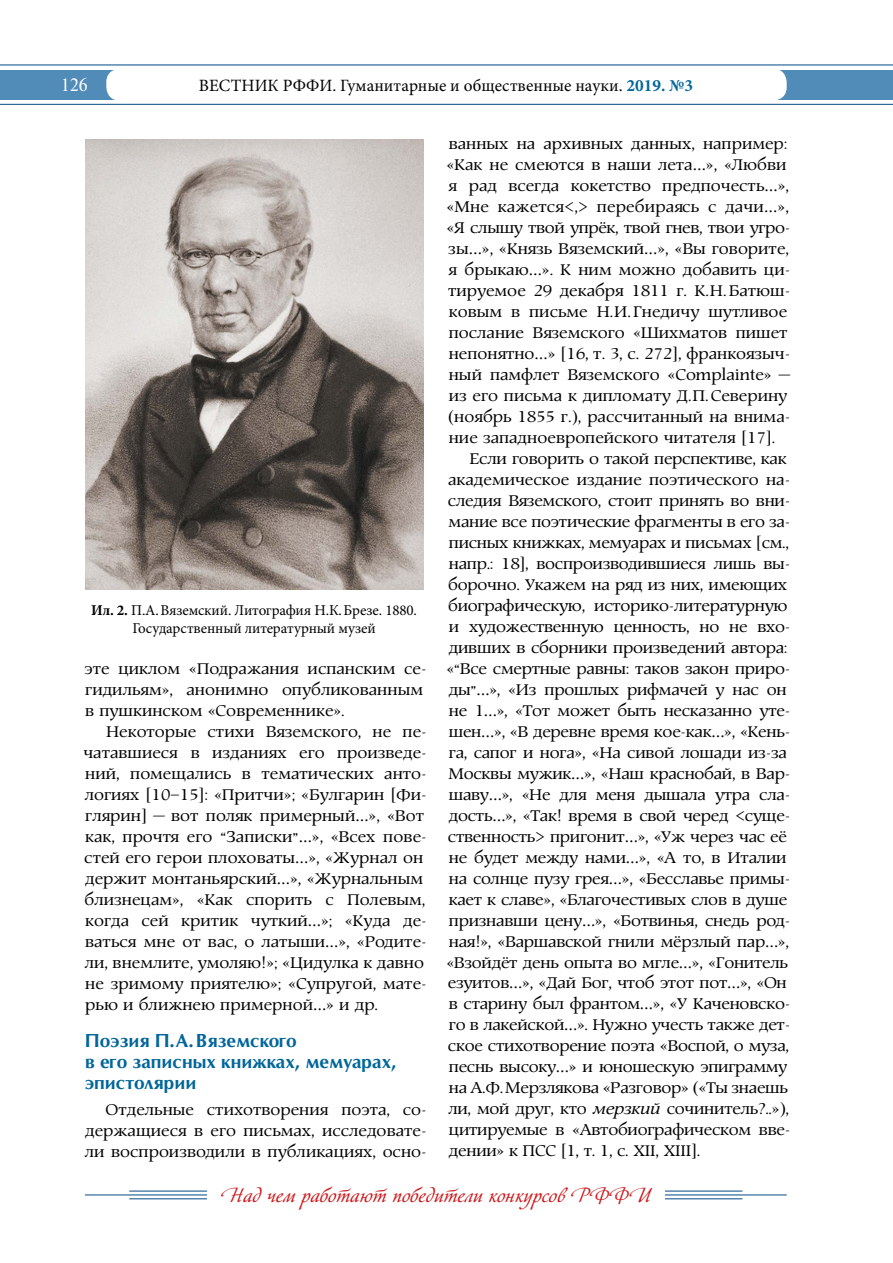
<style>
.page{position:relative;width:893px;height:1263px;background:#fff}
.page>*{position:absolute;margin:0;border:0;box-sizing:border-box;transform-origin:0 0}
.t1{font:19.5px "Cometa C";color:#cd171a}
.t2{font:700 18px/21px "Opium New C";color:#00669b}
.t3{font:18px "Newton C";color:#fff}
.t4{font:17.25px/21px "Prospect C";letter-spacing:-.015em;color:#000}
.t5{font:17.25px "Minion Pro";color:#000}
.t6{font:17.25px "Prospect C";letter-spacing:.01em;color:#000}
.t7{font:15px/18px "Minion Pro";letter-spacing:-.01em;color:#000;text-align:center}
.s1{font-weight:700;color:#00669b}
.s2{font-weight:700}
.s3{font-style:italic}
</style>
<div class="page">
<div style="left:0;top:70px;width:893px;height:30px;background:#518cb8"></div>
<div style="left:106px;top:69px;width:681px;height:32px;background:#fff;border-radius:14px"></div>
<hr style="left:0;top:65px;width:893px;height:1px;background:#024986">
<hr style="left:0;top:104px;width:893px;height:1px;background:#024986">
<hr style="left:532px;top:1194px;width:255px;height:1px;background:#024986">
<hr style="left:85px;top:1194px;width:255px;height:1px;background:#024986">
<hr style="left:129px;top:1191px;width:211px;height:1px;background:#024986">
<hr style="left:532px;top:1191px;width:210px;height:1px;background:#024986">
<hr style="left:129px;top:1198px;width:211px;height:1px;background:#024986">
<hr style="left:532px;top:1198px;width:210px;height:1px;background:#024986">
<div style="left:207px;top:1178px;width:457px;height:33px;background:#fff"></div>
<img style="left:85px;top:139px;width:338px;height:450px">
<p class="t3" style="left:61px;top:75px;width:28px">126</p>
<p class="t5" style="left:199px;top:74px;width:496px">ВЕСТНИК РФФИ. Гуманитарные и общественные науки. <span class="s1">2019. №3</span></p>
<p class="t7" style="left:91px;top:601px;width:327px"><span class="s2">Ил. 2.</span> П.А.Вяземский. Литография Н.К.Брезе. 1880.<br>Государственный литературный музей</p>
<p class="t4" style="left:85px;top:658px;width:344px">эте циклом «Подражания испанским се&shy;гидильям», анонимно опубликованным в пушкинском «Современнике».</p>
<p class="t4" style="left:83px;top:721px;width:345px;text-indent:23px">Некоторые стихи Вяземского, не пе&shy;чатавшиеся в изданиях его произведе&shy;ний, помещались в тематических анто&shy;логиях [10–15]: «Притчи»; «Булгарин [Фи&shy;глярин] — вот поляк примерный…», «Вот как, прочтя его “Записки”…», «Всех пове&shy;стей его герои плоховаты…», «Журнал он держит монтаньярский…», «Журнальным близнецам», «Как спорить с Полевым, когда сей критик чуткий…»; «Куда де&shy;ваться мне от вас, о латыши…», «Родите&shy;ли, внемлите, умоляю!»; «Цидулка к давно не зримому приятелю»; «Супругой, мате&shy;рью и ближнею примерной…» и др.</p>
<p class="t2" style="left:85px;top:1030px;width:313px">Поэзия П.А.Вяземского<br>в его записных книжках, мемуарах, эпистолярии</p>
<p class="t4" style="left:85px;top:1099px;width:343px;text-align:justify;text-indent:21px">Отдельные стихотворения поэта, со&shy;держащиеся в его письмах, исследовате&shy;ли воспроизводили в публикациях, осно-</p>
<p class="t4" style="left:449px;top:133px;width:340px">ванных на архивных данных, например:</p>
<p class="t4" style="left:446px;top:154px;width:342px">«Как не смеются в наши лета…», «Любви</p>
<p class="t4" style="left:449px;top:175px;width:342px">я рад всегда кокетство предпочесть…»,</p>
<p class="t6" style="left:446px;top:197px;width:344px">«Мне кажется&lt;,&gt; перебираясь с дачи…»,</p>
<p class="t4" style="left:446px;top:217px;width:345px">«Я слышу твой упрёк, твой гнев, твои угро-</p>
<p class="t4" style="left:448px;top:238px;width:342px">зы…», «Князь Вяземский…», «Вы говорите,</p>
<p class="t4" style="left:449px;top:259px;width:343px">я брыкаю…». К ним можно добавить ци-</p>
<p class="t4" style="left:448px;top:280px;width:344px">тируемое 29 декабря 1811 г. К.Н.Батюш-</p>
<p class="t4" style="left:449px;top:301px;width:340px">ковым в письме Н.И.Гнедичу шутливое</p>
<p class="t4" style="left:449px;top:322px;width:340px">послание Вяземского «Шихматов пишет</p>
<p class="t4" style="left:449px;top:343px;width:343px">непонятно…» [16, т. 3, с. 272], франкоязыч-</p>
<p class="t4" style="left:449px;top:364px;width:344px">ный памфлет Вяземского «Complainte» —</p>
<p class="t4" style="left:449px;top:385px;width:340px">из его письма к дипломату Д.П.Северину</p>
<p class="t4" style="left:448px;top:406px;width:344px">(ноябрь 1855 г.), рассчитанный на внима-</p>
<p class="t4" style="left:449px;top:427px;width:328px">ние западноевропейского читателя [17].</p>
<p class="t4" style="left:470px;top:448px;width:319px">Если говорить о такой перспективе, как</p>
<p class="t4" style="left:448px;top:469px;width:344px">академическое издание поэтического на-</p>
<p class="t4" style="left:448px;top:490px;width:344px">следия Вяземского, стоит принять во вни-</p>
<p class="t4" style="left:449px;top:511px;width:343px">мание все поэтические фрагменты в его за-</p>
<p class="t4" style="left:449px;top:532px;width:342px">писных книжках, мемуарах и письмах [см.,</p>
<p class="t4" style="left:449px;top:553px;width:343px">напр.: 18], воспроизводившиеся лишь вы-</p>
<p class="t4" style="left:448px;top:574px;width:340px">борочно. Укажем на ряд из них, имеющих</p>
<p class="t4" style="left:448px;top:595px;width:341px">биографическую, историко-литературную</p>
<p class="t4" style="left:449px;top:616px;width:343px">и художественную ценность, но не вхо-</p>
<p class="t4" style="left:449px;top:637px;width:340px">дивших в сборники произведений автора:</p>
<p class="t4" style="left:446px;top:658px;width:345px">«“Все смертные равны: таков закон приро-</p>
<p class="t4" style="left:449px;top:679px;width:339px">ды”…», «Из прошлых рифмачей у нас он</p>
<p class="t4" style="left:449px;top:700px;width:343px">не 1…», «Тот может быть несказанно уте-</p>
<p class="t4" style="left:449px;top:721px;width:343px">шен…», «В деревне время кое-как…», «Кень-</p>
<p class="t4" style="left:449px;top:742px;width:340px">га, сапог и нога», «На сивой лошади из-за</p>
<p class="t4" style="left:448px;top:763px;width:343px">Москвы мужик…», «Наш краснобай, в Вар-</p>
<p class="t4" style="left:449px;top:784px;width:343px">шаву…», «Не для меня дышала утра сла-</p>
<p class="t4" style="left:449px;top:805px;width:343px">дость…», «Так! время в свой черед &lt;суще-</p>
<p class="t4" style="left:448px;top:826px;width:340px">ственность&gt; пригонит…», «Уж через час её</p>
<p class="t4" style="left:449px;top:847px;width:339px">не будет между нами…», «А то, в Италии</p>
<p class="t4" style="left:449px;top:868px;width:343px">на солнце пузу грея…», «Бесславье примы-</p>
<p class="t4" style="left:449px;top:889px;width:340px">кает к славе», «Благочестивых слов в душе</p>
<p class="t4" style="left:449px;top:910px;width:343px">признавши цену…», «Ботвинья, снедь род-</p>
<p class="t4" style="left:449px;top:931px;width:342px">ная!», «Варшавской гнили мёрзлый пар…»,</p>
<p class="t4" style="left:446px;top:952px;width:343px">«Взойдёт день опыта во мгле…», «Гонитель</p>
<p class="t4" style="left:448px;top:973px;width:340px">езуитов…», «Дай Бог, чтоб этот пот…», «Он</p>
<p class="t4" style="left:449px;top:994px;width:343px">в старину был франтом…», «У Каченовско-</p>
<p class="t4" style="left:449px;top:1015px;width:343px">го в лакейской…». Нужно учесть также дет-</p>
<p class="t4" style="left:448px;top:1036px;width:343px">ское стихотворение поэта «Воспой, о муза,</p>
<p class="t4" style="left:449px;top:1057px;width:340px">песнь высоку…» и юношескую эпиграмму</p>
<p class="t4" style="left:449px;top:1078px;width:341px">на А.Ф.Мерзлякова «Разговор» («Ты знаешь</p>
<p class="t4" style="left:448px;top:1099px;width:342px">ли, мой друг, кто <span class="s3">мерзкий</span> сочинитель?..»),</p>
<p class="t4" style="left:449px;top:1120px;width:343px">цитируемые в «Автобиографическом вве-</p>
<p class="t4" style="left:449px;top:1141px;width:253px">дении» к ПСС [1, т. 1, с. XII, XIII].</p>
<p class="t1" style="left:221px;top:1183px;width:431px">Над чем работают победители конкурсов РФФИ</p>
</div>
